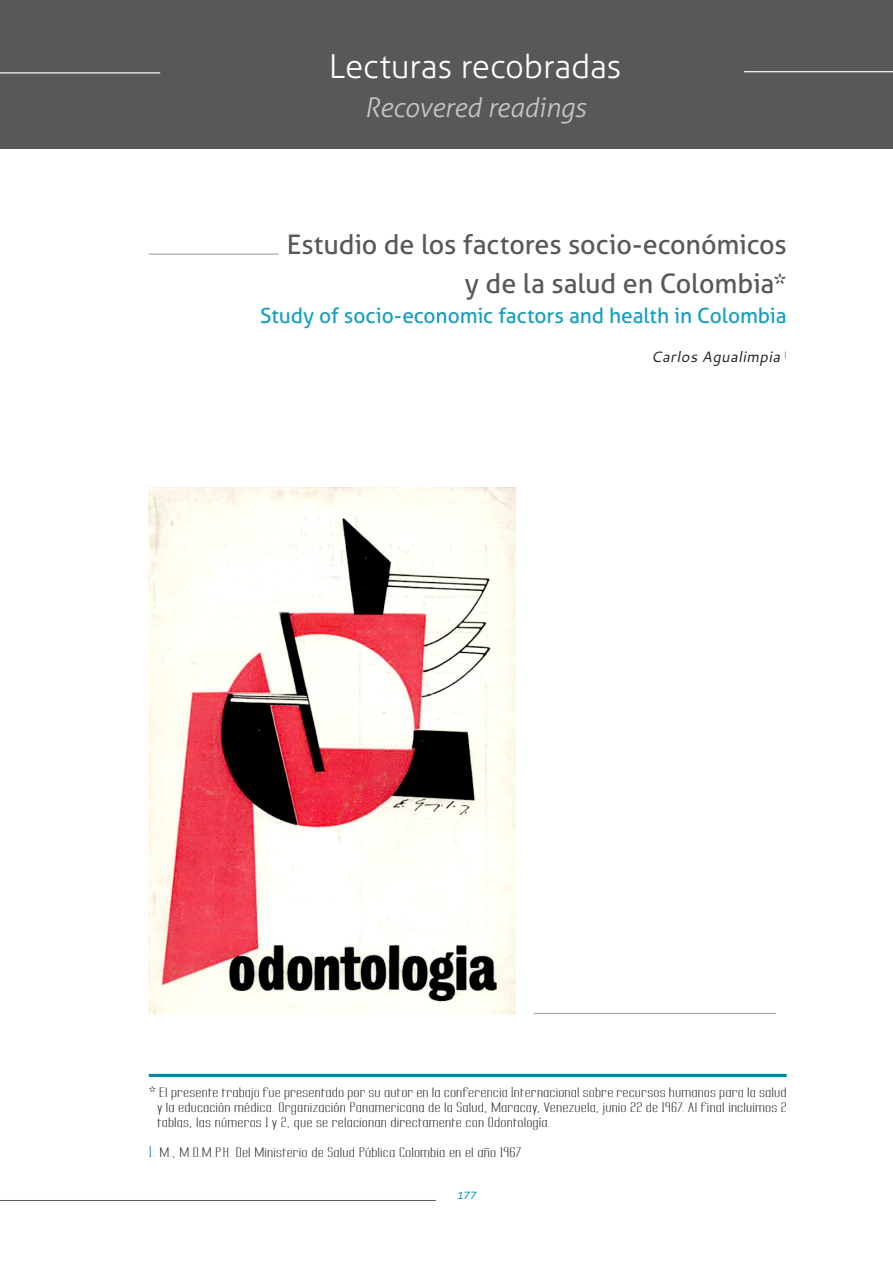
<style>
.page{position:relative;width:893px;height:1263px;background:#fff}
.page>*{position:absolute;margin:0;border:0;box-sizing:border-box;transform-origin:0 0}
.seccion_español{font:300 33px "Aller";letter-spacing:-.005em;color:#fff}
.tit-artículoespañol{font:27px "Aller";letter-spacing:-.005em;color:#57585a}
.seccion_inglés{font:italic 300 27px "Aller";letter-spacing:-.005em;color:#c7c8ca}
.tít-artículoinglés{font:21px "Aller";letter-spacing:-.005em;color:#169ebf}
.resumen-autor{font:italic 15px "Cantarell";color:#231f20}
.t1{font:italic 300 13.5px "Aller";color:#0095b8}
.resumen-datosautor{font:12px/15px "Labtop Secundo Superwide";letter-spacing:.02em;color:#231f20;text-align:justify;scale:.9 1}
.s1{font-family:"Aller";font-size:15px;color:#57585a}
.s2{font-size:13.5px;color:#0083a9}
</style>
<div class="page">
<hr style="left:149px;top:1074px;width:638px;height:3px;background:#0083a9">
<hr style="left:0;top:1200px;width:436px;height:1px;background:#57585a">
<div style="left:0;top:0;width:893px;height:149px;background:#57585a"></div>
<hr style="left:0;top:72px;width:160px;height:1px;background:#fff">
<hr style="left:744px;top:71px;width:149px;height:1px;background:#fff">
<hr style="left:149px;top:254px;width:130px;height:1px;background:#a8a9ad">
<hr style="left:534px;top:1013px;width:242px;height:1px;background:#a8a9ad">
<img style="left:149px;top:488px;width:366px;height:526px">
<p class="seccion_español" style="left:329px;top:46px;width:294px">Lecturas recobradas</p>
<p class="seccion_inglés" style="left:364px;top:91px;width:223px">Recovered readings</p>
<p class="tit-artículoespañol" style="left:287px;top:227px;width:501px">Estudio de los factores socio-económicos</p>
<p class="tit-artículoespañol" style="left:465px;top:266px;width:323px">y de la salud en Colombia*</p>
<p class="tít-artículoinglés" style="left:260px;top:302px;width:528px">Study of socio-economic factors and health in Colombia</p>
<p class="resumen-autor" style="left:651px;top:346px;width:137px">Carlos Agualimpia <sup>1</sup></p>
<p class="resumen-datosautor" style="left:157px;top:1085px;width:701px;text-indent:-9px"><span class="s1">*</span> El presente trabajo fue presentado por su autor en la conferencia Internacional sobre recursos humanos para la salud y la educación médica. Organización Panamericana de la Salud, Maracay, Venezuela, junio 22 de 1967. Al final incluimos 2 tablas, las números 1 y 2, que se relacionan directamente con Odontología.</p>
<p class="resumen-datosautor" style="left:149px;top:1145px;width:415px"><span class="s2">1.</span> M., M.D.M.P.H. Del Ministerio de Salud Pública Colombia en el año 1967</p>
<p class="t1" style="left:457px;top:1186px;width:20px">177</p>
</div>
